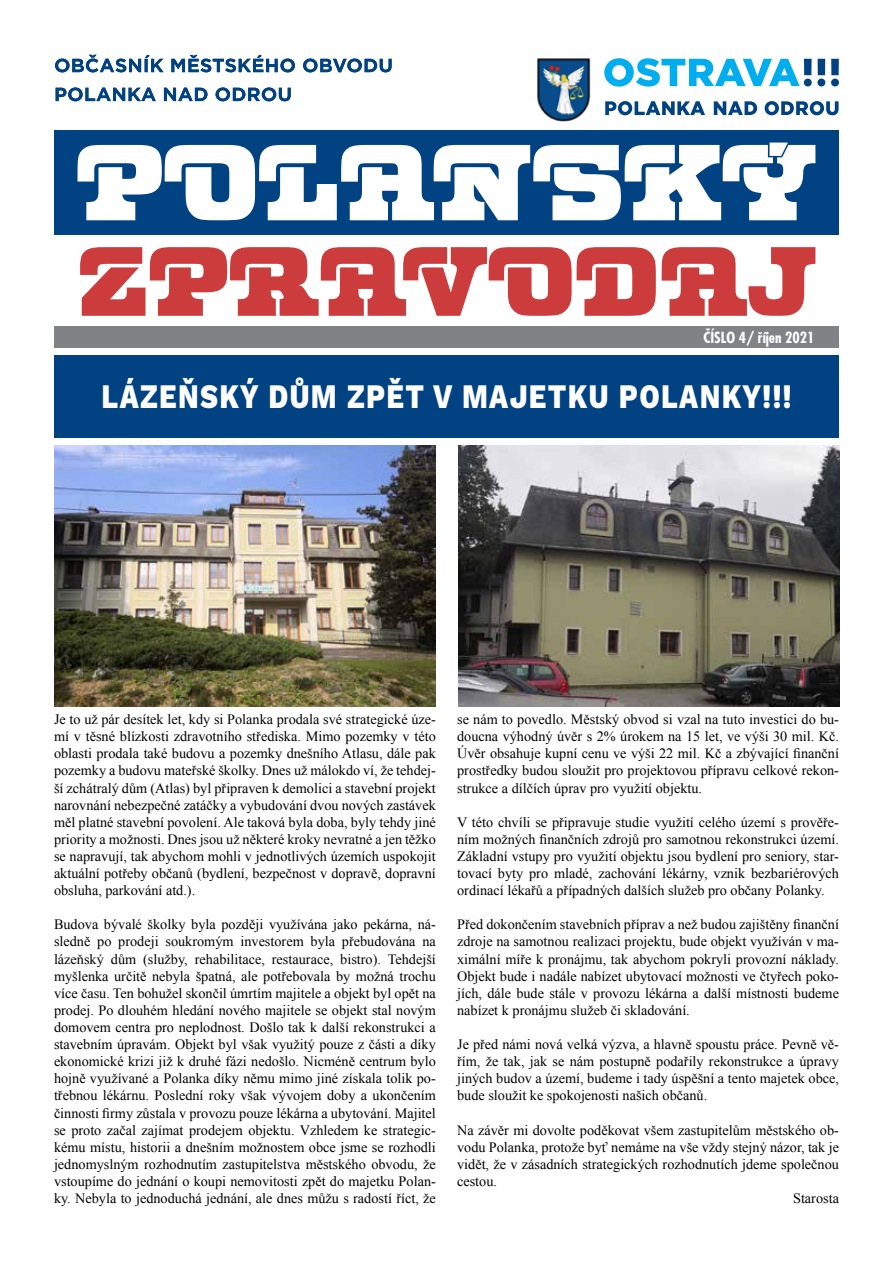
<style>
.page{position:relative;width:893px;height:1263px;background:#fff}
.page>*{position:absolute;margin:0;border:0;box-sizing:border-box;transform-origin:0 0}
.t1{font:800 33.75px "Work Sans";letter-spacing:.05em;color:#fff;scale:.82 1}
.t2{font:700 15px "Fujiyama";color:#fff}
.t3{font:14.25px/17.1px "Times New Roman";color:#000;text-align:justify}
</style>
<div class="page">
<div style="left:54px;top:356px;width:785px;height:82px;background:#004282"></div>
<div style="left:54px;top:327px;width:785px;height:21px;background:#808285"></div>
<div style="left:54px;top:130px;width:785px;height:105px;background:#004282"></div>
<svg style="left:80px;top:247px;width:735px;height:69px;fill:#cc3c3c"></svg>
<svg style="left:78px;top:143px;width:737px;height:77px;fill:#fff"></svg>
<svg style="left:605px;top:101px;width:100px;height:14px"></svg>
<svg style="left:714px;top:101px;width:43px;height:14px"></svg>
<svg style="left:765px;top:101px;width:73px;height:14px"></svg>
<svg style="left:604px;top:58px;width:196px;height:29px"></svg>
<div style="left:804px;top:79px;width:8px;height:7px;background:#004282;border-radius:50%"></div>
<div style="left:817px;top:79px;width:8px;height:7px;background:#004282;border-radius:50%"></div>
<div style="left:804px;top:59px;width:8px;height:16px;background:#004282"></div>
<div style="left:818px;top:59px;width:7px;height:16px;background:#004282"></div>
<div style="left:831px;top:59px;width:8px;height:16px;background:#004282"></div>
<div style="left:831px;top:79px;width:8px;height:7px;background:#004282;border-radius:50%"></div>
<svg style="left:55px;top:55px;width:109px;height:17px"></svg>
<svg style="left:171px;top:55px;width:124px;height:17px"></svg>
<svg style="left:303px;top:59px;width:89px;height:13px"></svg>
<svg style="left:56px;top:87px;width:100px;height:14px"></svg>
<svg style="left:164px;top:88px;width:43px;height:13px"></svg>
<svg style="left:216px;top:87px;width:75px;height:14px"></svg>
<img style="left:537px;top:58px;width:54px;height:64px">
<img style="left:54px;top:446px;width:382px;height:261px">
<img style="left:458px;top:446px;width:382px;height:261px">
<p class="t2" style="left:704px;top:328px;width:113px">ČÍSLO 4/ říjen 2021</p>
<h1 class="t1" style="left:102px;top:378px;width:843px">LÁZEŇSKÝ DŮM ZPĚT V MAJETKU POLANKY!!!</h1>
<p class="t3" style="left:54px;top:711px;width:383px">Je to už pár desítek let, kdy si Polanka prodala své strategické úze&shy;mí v těsné blízkosti zdravotního střediska. Mimo pozemky v této oblasti prodala také budovu a pozemky dnešního Atlasu, dále pak pozemky a budovu mateřské školky. Dnes už málokdo ví, že tehdej&shy;ší zchátralý dům (Atlas) byl připraven k demolici a stavební projekt narovnání nebezpečné zatáčky a vybudování dvou nových zastávek měl platné stavební povolení. Ale taková byla doba, byly tehdy jiné priority a možnosti. Dnes jsou už některé kroky nevratné a jen těžko se napravují, tak abychom mohli v jednotlivých územích uspokojit aktuální potřeby občanů (bydlení, bezpečnost v dopravě, dopravní obsluha, parkování atd.).</p>
<p class="t3" style="left:54px;top:916px;width:383px">Budova bývalé školky byla později využívána jako pekárna, ná&shy;sledně po prodeji soukromým investorem byla přebudována na lázeňský dům (služby, rehabilitace, restaurace, bistro). Tehdejší myšlenka určitě nebyla špatná, ale potřebovala by možná trochu více času. Ten bohužel skončil úmrtím majitele a objekt byl opět na prodej. Po dlouhém hledání nového majitele se objekt stal novým domovem centra pro neplodnost. Došlo tak k další rekonstrukci a stavebním úpravám. Objekt byl však využitý pouze z části a díky ekonomické krizi již k druhé fázi nedošlo. Nicméně centrum bylo hojně využívané a Polanka díky němu mimo jiné získala tolik po&shy;třebnou lékárnu. Poslední roky však vývojem doby a ukončením činnosti firmy zůstala v provozu pouze lékárna a ubytování. Majitel se proto začal zajímat prodejem objektu. Vzhledem ke strategic&shy;kému místu, historii a dnešním možnostem obce jsme se rozhodli jednomyslným rozhodnutím zastupitelstva městského obvodu, že vstoupíme do jednání o koupi nemovitosti zpět do majetku Polan&shy;ky. Nebyla to jednoduchá jednání, ale dnes můžu s radostí říct, že</p>
<p class="t3" style="left:457px;top:711px;width:383px">se nám to povedlo. Městský obvod si vzal na tuto investici do bu&shy;doucna výhodný úvěr s 2% úrokem na 15 let, ve výši 30 mil. Kč.<br>Úvěr obsahuje kupní cenu ve výši 22 mil. Kč a zbývající finanční prostředky budou sloužit pro projektovou přípravu celkové rekon&shy;strukce a dílčích úprav pro využití objektu.</p>
<p class="t3" style="left:457px;top:813px;width:383px">V této chvíli se připravuje studie využití celého území s prověře&shy;ním možných finančních zdrojů pro samotnou rekonstrukci území.<br>Základní vstupy pro využití objektu jsou bydlení pro seniory, star&shy;tovací byty pro mladé, zachování lékárny, vznik bezbariérových ordinací lékařů a případných dalších služeb pro občany Polanky.</p>
<p class="t3" style="left:457px;top:916px;width:383px">Před dokončením stavebních příprav a než budou zajištěny finanční zdroje na samotnou realizaci projektu, bude objekt využíván v ma&shy;ximální míře k pronájmu, tak abychom pokryli provozní náklady.<br>Objekt bude i nadále nabízet ubytovací možnosti ve čtyřech poko&shy;jích, dále bude stále v provozu lékárna a další místnosti budeme nabízet k pronájmu služeb či skladování.</p>
<p class="t3" style="left:457px;top:1035px;width:383px">Je před námi nová velká výzva, a hlavně spoustu práce. Pevně vě&shy;řím, že tak, jak se nám postupně podařily rekonstrukce a úpravy jiných budov a území, budeme i tady úspěšní a tento majetek obce, bude sloužit ke spokojenosti našich občanů.</p>
<p class="t3" style="left:457px;top:1121px;width:383px">Na závěr mi dovolte poděkovat všem zastupitelům městského ob-</p>
<p class="t3" style="left:457px;top:1138px;width:383px">vodu Polanka, protože byť nemáme na vše vždy stejný názor, tak je</p>
<p class="t3" style="left:457px;top:1155px;width:383px">vidět, že v zásadních strategických rozhodnutích jdeme společnou</p>
<p class="t3" style="left:457px;top:1172px;width:41px">cestou.</p>
<p class="t3" style="left:793px;top:1189px;width:47px">Starosta</p>
</div>
